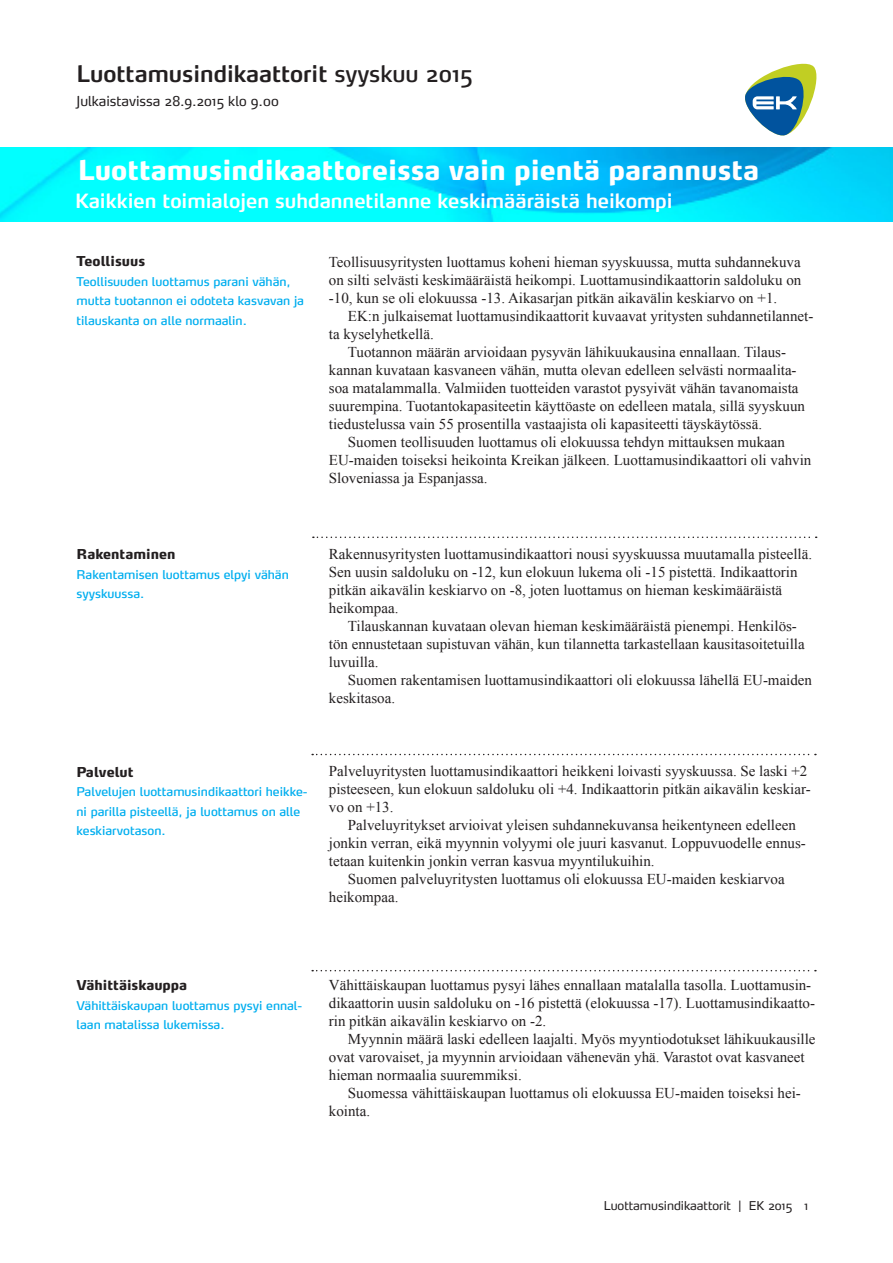
<style>
.page{position:relative;width:893px;height:1263px;background:#fff}
.page>*{position:absolute;margin:0;border:0;box-sizing:border-box;transform-origin:0 0}
.Ingressi_-_OSIO_2{font:800 27px "Max";color:#fff}
.PÄÄotsikko-osio_1{font:600 22.5px "Max";color:#231f20}
.Ingressi_-_OSIO_2-2{font:600 19.5px "Max";color:#fff}
.leipä_2{font:15px/18px "Times New Roman";color:#231f20}
.Leipä{font:15px/18px "Times New Roman";color:#231f20}
.Ingressi_-_OSIO_2-3{font:800 13.5px "Max";color:#231f20}
.Leipä-2{font:13.5px "Max";color:#231f20}
.Ingressi_-_OSIO_2-4{font:12px/19.5px "Max";color:#00aeef}
.Alamarg-oikea{font:12px "Max";color:#231f20}
.s1{font-weight:400}
.s2{font-family:"Max LF"}
</style>
<div class="page">
<svg style="left:745px;top:64px;width:71px;height:71px"></svg>
<svg style="left:313px;top:536px;width:504px;height:2px"></svg>
<svg style="left:312px;top:754px;width:504px;height:1px"></svg>
<svg style="left:312px;top:970px;width:504px;height:1px"></svg>
<img style="left:0;top:148px;width:893px;height:73px">
<p class="PÄÄotsikko-osio_1" style="left:77px;top:60px;width:398px">Luottamusindikaattorit <span class="s1">syyskuu 2015</span></p>
<p class="Leipä-2" style="left:77px;top:93px;width:204px">Julkaistavissa 28.9.2015 klo 9.00</p>
<p class="Ingressi_-_OSIO_2" style="left:78px;top:153px;width:683px">Luottamusindikaattoreissa vain pientä parannusta</p>
<p class="Ingressi_-_OSIO_2-2" style="left:75px;top:188px;width:599px">Kaikkien toimialojen suhdannetilanne keskimääräistä heikompi</p>
<p class="Ingressi_-_OSIO_2-3" style="left:77px;top:253px;width:70px">Teollisuus</p>
<p class="Ingressi_-_OSIO_2-4" style="left:77px;top:271px;width:229px">Teollisuuden luottamus parani vähän, mutta tuotannon ei odoteta kasvavan ja tilauskanta on alle normaalin.</p>
<p class="Ingressi_-_OSIO_2-3" style="left:77px;top:546px;width:100px">Rakentaminen</p>
<p class="Ingressi_-_OSIO_2-4" style="left:77px;top:564px;width:214px">Rakentamisen luottamus elpyi vähän syyskuussa.</p>
<p class="Leipä" style="left:329px;top:252px;width:474px;text-align:justify">Teollisuusyritysten luottamus koheni hieman syyskuussa, mutta suhdannekuva on silti selvästi keskimääräistä heikompi. Luottamusindikaattorin saldoluku on -10, kun se oli elokuussa -13. Aikasarjan pitkän aikavälin keskiarvo on +1.</p>
<p class="leipä_2" style="left:329px;top:306px;width:486px;text-indent:19px">EK:n julkaisemat luottamusindikaattorit kuvaavat yritysten suhdannetilannet&shy;ta kyselyhetkellä.</p>
<p class="leipä_2" style="left:329px;top:342px;width:478px;text-indent:19px">Tuotannon määrän arvioidaan pysyvän lähikuukausina ennallaan. Tilaus&shy;kannan kuvataan kasvaneen vähän, mutta olevan edelleen selvästi normaalita&shy;soa matalammalla. Valmiiden tuotteiden varastot pysyivät vähän tavanomaista suurempina. Tuotantokapasiteetin käyttöaste on edelleen matala, sillä syyskuun tiedustelussa vain 55 prosentilla vastaajista oli kapasiteetti täyskäytössä.</p>
<p class="leipä_2" style="left:329px;top:432px;width:484px;text-indent:19px">Suomen teollisuuden luottamus oli elokuussa tehdyn mittauksen mukaan<br>EU-maiden toiseksi heikointa Kreikan jälkeen. Luottamusindikaattori oli vahvin<br>Sloveniassa ja Espanjassa.</p>
<p class="Leipä" style="left:329px;top:544px;width:485px">Rakennusyritysten luottamusindikaattori nousi syyskuussa muutamalla pisteellä.<br>Sen uusin saldoluku on -12, kun elokuun lukema oli -15 pistettä. Indikaattorin pitkän aikavälin keskiarvo on -8, joten luottamus on hieman keskimääräistä heikompaa.</p>
<p class="leipä_2" style="left:329px;top:616px;width:477px;text-indent:19px">Tilauskannan kuvataan olevan hieman keskimääräistä pienempi. Henkilös&shy;tön ennustetaan supistuvan vähän, kun tilannetta tarkastellaan kausitasoitetuilla luvuilla.</p>
<p class="leipä_2" style="left:329px;top:670px;width:485px;text-indent:19px">Suomen rakentamisen luottamusindikaattori oli elokuussa lähellä EU-maiden keskitasoa.</p>
<p class="Ingressi_-_OSIO_2-3" style="left:77px;top:763px;width:59px">Palvelut</p>
<p class="Ingressi_-_OSIO_2-4" style="left:77px;top:782px;width:233px">Palvelujen luottamusindikaattori heikke&shy;ni parilla pisteellä, ja luottamus on alle keskiarvotason.</p>
<p class="Leipä" style="left:329px;top:762px;width:483px">Palveluyritysten luottamusindikaattori heikkeni loivasti syyskuussa. Se laski +2 pisteeseen, kun elokuun saldoluku oli +4. Indikaattorin pitkän aikavälin keskiar&shy;vo on +13.</p>
<p class="leipä_2" style="left:329px;top:816px;width:478px;text-indent:19px">Palveluyritykset arvioivat yleisen suhdannekuvansa heikentyneen edelleen jonkin verran, eikä myynnin volyymi ole juuri kasvanut. Loppuvuodelle ennus&shy;tetaan kuitenkin jonkin verran kasvua myyntilukuihin.</p>
<p class="leipä_2" style="left:329px;top:870px;width:457px;text-indent:19px">Suomen palveluyritysten luottamus oli elokuussa EU-maiden keskiarvoa heikompaa.</p>
<p class="Ingressi_-_OSIO_2-3" style="left:77px;top:977px;width:112px">Vähittäiskauppa</p>
<p class="Ingressi_-_OSIO_2-4" style="left:77px;top:995px;width:227px">Vähittäiskaupan luottamus pysyi ennal&shy;laan matalissa lukemissa.</p>
<p class="Leipä" style="left:329px;top:975px;width:488px">Vähittäiskaupan luottamus pysyi lähes ennallaan matalalla tasolla. Luottamusin&shy;dikaattorin uusin saldoluku on -16 pistettä (elokuussa -17). Luottamusindikaatto&shy;rin pitkän aikavälin keskiarvo on -2.</p>
<p class="leipä_2" style="left:329px;top:1029px;width:488px;text-indent:19px">Myynnin määrä laski edelleen laajalti. Myös myyntiodotukset lähikuukausille ovat varovaiset, ja myynnin arvioidaan vähenevän yhä. Varastot ovat kasvaneet hieman normaalia suuremmiksi.</p>
<p class="leipä_2" style="left:329px;top:1083px;width:473px;text-indent:19px">Suomessa vähittäiskaupan luottamus oli elokuussa EU-maiden toiseksi hei&shy;kointa.</p>
<p class="Alamarg-oikea" style="left:604px;top:1198px;width:206px">Luottamusindikaattorit <span class="s2">|</span> EK 2015 1</p>
</div>
